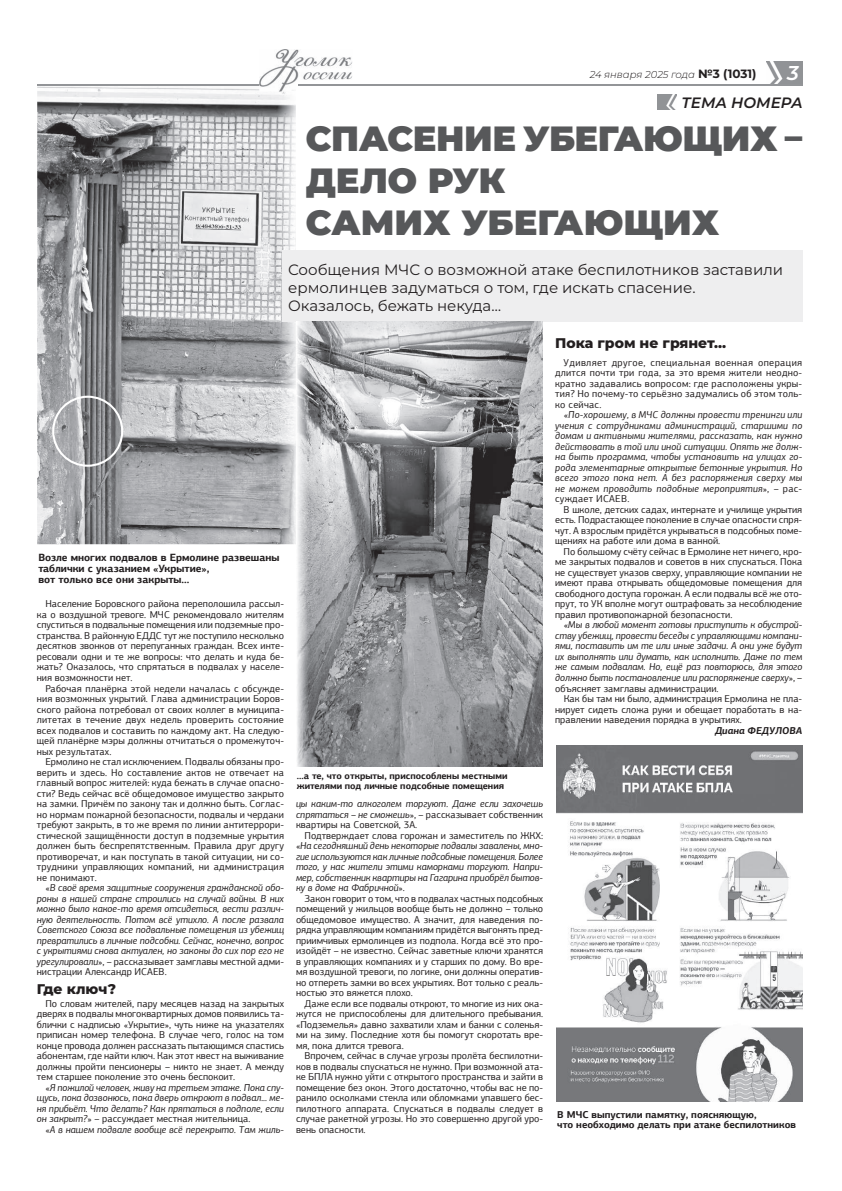
<style>
.page{position:relative;width:842px;height:1191px;background:#fff}
.page>*{position:absolute;margin:0;border:0;box-sizing:border-box;transform-origin:0 0}
.t1{font:900 35px/42px "Montserrat";letter-spacing:-.015em;color:#57585a}
.t2{font:italic 600 20px "Montserrat";color:#fff}
.t3{font:15px/18px "Montserrat";color:#231f20}
.t4{font:italic 600 15px "Montserrat";color:#231f20}
.t5{font:800 14px "Montserrat";color:#231f20}
.t6{font:700 10.5px/11px "PF Agora Sans Pro";color:#231f20}
.t7{font:10px/10.5px "PF Agora Sans Pro";color:#231f20;text-align:justify}
.t8{font:italic 10px/10.5px "PF Agora Sans Pro";color:#231f20;text-align:justify}
.t9{font:700 10px/10.5px "PF Agora Sans Pro";color:#231f20}
.t10{font:italic 300 10px "Montserrat";color:#231f20}
.t11{font:italic 700 10px "PF Agora Sans Pro";color:#231f20}
.t12{font:700 9.4px/9.9px "PF Agora Sans Pro";color:#231f20}
.s1{font-weight:700;font-style:normal;font-size:12px}
.s2{font-style:normal}
</style>
<div class="page">
<img style="left:37px;top:85px;width:259px;height:459px">
<svg style="left:52px;top:396px;width:71px;height:71px;background:#9c9d9f"></svg>
<img style="left:767px;top:61px;width:36px;height:23px">
<hr style="left:298px;top:84px;width:505px;height:1px;background:#939598">
<hr style="left:37px;top:84px;width:222px;height:1px;background:#939598">
<img style="left:658px;top:95px;width:19px;height:15px">
<img style="left:259px;top:49px;width:93px;height:43px">
<img style="left:557px;top:745px;width:245px;height:357px">
<div style="left:283px;top:250px;width:520px;height:71px;background:#eeeeef"></div>
<img style="left:297px;top:321px;width:245px;height:446px">
<p class="t10" style="left:590px;top:68px;width:168px">24 января 2025 года <span class="s1">№3 (1031)</span></p>
<h2 class="t2" style="left:787px;top:60px;width:13px">3</h2>
<h3 class="t4" style="left:682px;top:93px;width:123px">ТЕМА НОМЕРА</h3>
<h1 class="t1" style="left:306px;top:117px;width:498px">СПАСЕНИЕ УБЕГАЮЩИХ –<br>ДЕЛО РУК<br>САМИХ УБЕГАЮЩИХ</h1>
<h3 class="t3" style="left:288px;top:261px;width:497px">Сообщения МЧС о возможной атаке беспилотников заставили ермолинцев задуматься о том, где искать спасение.<br>Оказалось, бежать некуда…</h3>
<p class="t6" style="left:38px;top:553px;width:243px">Возле многих подвалов в Ермолине развешаны таблички с указанием «Укрытие»,<br>вот только все они закрыты...</p>
<p class="t7" style="left:37px;top:600px;width:249px;text-indent:9px">Население Боровского района переполошила рассыл&shy;ка о воздушной тревоге. МЧС рекомендовало жителям спуститься в подвальные помещения или подземные про&shy;странства. В районную ЕДДС тут же поступило несколько десятков звонков от перепуганных граждан. Всех инте&shy;ресовали одни и те же вопросы: что делать и куда бе&shy;жать? Оказалось, что спрятаться в подвалах у населе&shy;ния возможности нет.</p>
<p class="t7" style="left:37px;top:684px;width:249px;text-indent:9px">Рабочая планёрка этой недели началась с обсужде&shy;ния возможных укрытий. Глава администрации Боров&shy;ского района потребовал от своих коллег в муниципа&shy;литетах в течение двух недель проверить состояние всех подвалов и составить по каждому акт. На следую&shy;щей планёрке мэры должны отчитаться о промежуточ&shy;ных результатах.</p>
<p class="t7" style="left:37px;top:757px;width:249px;text-indent:9px">Ермолино не стал исключением. Подвалы обязаны про&shy;верить и здесь. Но составление актов не отвечает на главный вопрос жителей: куда бежать в случае опасно&shy;сти? Ведь сейчас всё общедомовое имущество закрыто на замки. Причём по закону так и должно быть. Соглас&shy;но нормам пожарной безопасности, подвалы и чердаки требуют закрыть, в то же время по линии антитеррори&shy;стической защищённости доступ в подземные укрытия должен быть беспрепятственным. Правила друг другу противоречат, и как поступать в такой ситуации, ни со&shy;трудники управляющих компаний, ни администрация не понимают.</p>
<p class="t8" style="left:37px;top:883px;width:249px;text-indent:9px"><span class="s2">«</span>В своё время защитные сооружения гражданской обо&shy;роны в нашей стране строились на случай войны. В них можно было какое-то время отсидеться, вести различ&shy;ную деятельность. Потом всё утихло. А после развала Советского Союза все подвальные помещения из убежищ превратились в личные подсобки. Сейчас, конечно, вопрос с укрытиями снова актуален, но законы до сих пор его не урегулировали<span class="s2">», – рассказывает замглавы местной адми&shy;нистрации Александр ИСАЕВ.</span></p>
<h3 class="t5" style="left:37px;top:980px;width:81px">Где ключ?</h3>
<p class="t7" style="left:37px;top:999px;width:249px;text-indent:9px">По словам жителей, пару месяцев назад на закрытых дверях в подвалы многоквартирных домов появились та&shy;блички с надписью «Укрытие», чуть ниже на указателях приписан номер телефона. В случае чего, голос на том конце провода должен рассказать пытающимся спастись абонентам, где найти ключ. Как этот квест на выживание должны пройти пенсионеры – никто не знает. А между тем старшее поколение это очень беспокоит.</p>
<p class="t8" style="left:37px;top:1083px;width:249px;text-indent:9px"><span class="s2">«</span>Я пожилой человек, живу на третьем этаже. Пока спу&shy;щусь, пока дозвонюсь, пока дверь откроют в подвал… ме&shy;ня прибьёт. Что делать? Как прятаться в подполе, если он закрыт?<span class="s2">» – рассуждает местная жительница.</span></p>
<p class="t8" style="left:45px;top:1125px;width:240px"><span class="s2">«</span>А в нашем подвале вообще всё перекрыто. Там жиль-</p>
<h3 class="t5" style="left:555px;top:335px;width:173px">Пока гром не грянет…</h3>
<p class="t7" style="left:555px;top:358px;width:249px;text-indent:9px">Удивляет другое, специальная военная операция длится почти три года, за это время жители неодно&shy;кратно задавались вопросом: где расположены укры&shy;тия? Но почему-то серьёзно задумались об этом толь&shy;ко сейчас.</p>
<p class="t8" style="left:555px;top:411px;width:249px;text-indent:9px"><span class="s2">«</span>По-хорошему, в МЧС должны провести тренинги или учения с сотрудниками администраций, старшими по домам и активными жителями, рассказать, как нужно действовать в той или иной ситуации. Опять же долж&shy;на быть программа, чтобы установить на улицах го&shy;рода элементарные открытые бетонные укрытия. Но всего этого пока нет. А без распоряжения сверху мы не можем проводить подобные мероприятия<span class="s2">», – рас&shy;суждает ИСАЕВ.</span></p>
<p class="t7" style="left:555px;top:505px;width:249px;text-indent:9px">В школе, детских садах, интернате и училище укрытия есть. Подрастающее поколение в случае опасности спря&shy;чут. А взрослым придётся укрываться в подсобных поме&shy;щениях на работе или дома в ванной.</p>
<p class="t7" style="left:555px;top:547px;width:249px;text-indent:9px">По большому счёту сейчас в Ермолине нет ничего, кро&shy;ме закрытых подвалов и советов в них спускаться. Пока не существует указов сверху, управляющие компании не имеют права открывать общедомовые помещения для свободного доступа горожан. А если подвалы всё же ото&shy;прут, то УК вполне могут оштрафовать за несоблюдение правил противопожарной безопасности.</p>
<p class="t8" style="left:555px;top:621px;width:249px;text-indent:9px"><span class="s2">«</span>Мы в любой момент готовы приступить к обустрой&shy;ству убежищ, провести беседы с управляющими компани&shy;ями, поставить им те или иные задачи. А они уже будут их выполнять или думать, как исполнить. Даже по тем же самым подвалам. Но, ещё раз повторюсь, для этого должно быть постановление или распоряжение сверху<span class="s2">», – объясняет замглавы администрации.</span></p>
<p class="t7" style="left:555px;top:694px;width:249px;text-indent:9px">Как бы там ни было, администрация Ермолина не пла&shy;нирует сидеть сложа руки и обещает поработать в на&shy;правлении наведения порядка в укрытиях.</p>
<p class="t11" style="left:715px;top:726px;width:89px">Диана ФЕДУЛОВА</p>
<p class="t12" style="left:297px;top:772px;width:212px">...а те, что открыты, приспособлены местными жителями под личные подсобные помещения</p>
<p class="t8" style="left:296px;top:799px;width:249px">цы каким-то алкоголем торгуют. Даже если захочешь спрятаться – не сможешь<span class="s2">», – рассказывает собственник квартиры на Советской, 3А.</span></p>
<p class="t8" style="left:296px;top:831px;width:249px;text-indent:9px"><span class="s2">Подтверждает слова горожан и заместитель по ЖКХ: «</span>На сегодняшний день некоторые подвалы завалены, мно&shy;гие используются как личные подсобные помещения. Более того, у нас жители этими каморками торгуют. Напри&shy;мер, собственник квартиры на Гагарина приобрёл бытов&shy;ку в доме на Фабричной<span class="s2">».</span></p>
<p class="t7" style="left:296px;top:894px;width:249px;text-indent:9px">Закон говорит о том, что в подвалах частных подсобных помещений у жильцов вообще быть не должно – только общедомовое имущество. А значит, для наведения по&shy;рядка управляющим компаниям придётся выгонять пред&shy;приимчивых ермолинцев из подпола. Когда всё это про&shy;изойдёт – не известно. Сейчас заветные ключи хранятся в управляющих компаниях и у старших по дому. Во вре&shy;мя воздушной тревоги, по логике, они должны оператив&shy;но отпереть замки во всех укрытиях. Вот только с реаль&shy;ностью это вяжется плохо.</p>
<p class="t7" style="left:296px;top:999px;width:249px;text-indent:9px">Даже если все подвалы откроют, то многие из них ока&shy;жутся не приспособлены для длительного пребывания. «Подземелья» давно захватили хлам и банки с соленья&shy;ми на зиму. Последние хотя бы помогут скоротать вре&shy;мя, пока длится тревога.</p>
<p class="t7" style="left:296px;top:1051px;width:249px;text-indent:9px">Впрочем, сейчас в случае угрозы пролёта беспилотни&shy;ков в подвалы спускаться не нужно. При возможной ата&shy;ке БПЛА нужно уйти с открытого пространства и зайти в помещение без окон. Этого достаточно, чтобы вас не по&shy;ранило осколками стекла или обломками упавшего бес&shy;пилотного аппарата. Спускаться в подвалы следует в случае ракетной угрозы. Но это совершенно другой уро&shy;вень опасности.</p>
<p class="t9" style="left:557px;top:1110px;width:240px">В МЧС выпустили памятку, поясняющую,<br>что необходимо делать при атаке беспилотников</p>
</div>
